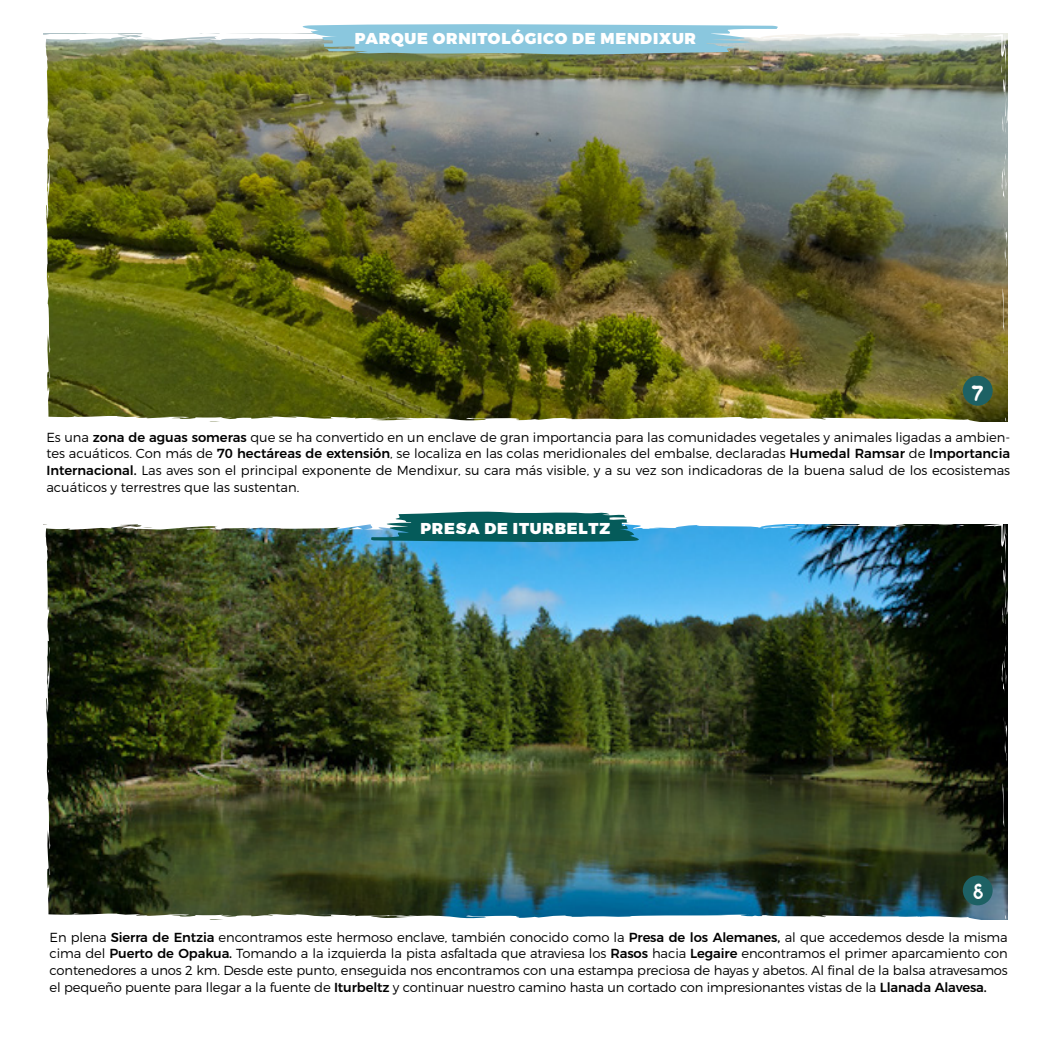
<style>
.page{position:relative;width:1042px;height:1042px;background:#fff}
.page>*{position:absolute;margin:0;border:0;box-sizing:border-box;transform-origin:0 0}
.t1{font:22.4px "Waterlily";color:#fff}
.t2{font:22.22px "Waterlily";color:#fff}
.t3{font:900 15.75px "Montserrat";letter-spacing:.05em;color:#fff}
.t4{font:300 13.12px/16.6px "Montserrat";letter-spacing:-.01em;color:#000;text-align:justify}
.s1{font-weight:500}
</style>
<div class="page">
<svg style="left:1002px;top:783px;width:2px;height:44px"></svg>
<svg style="left:1004px;top:716px;width:3px;height:50px"></svg>
<svg style="left:1001px;top:634px;width:6px;height:60px"></svg>
<img style="left:43px;top:524px;width:949px;height:396px">
<svg style="left:114px;top:525px;width:21px;height:4px"></svg>
<svg style="left:71px;top:913px;width:8px;height:2px"></svg>
<svg style="left:958px;top:524px;width:50px;height:102px;background:#090e08"></svg>
<svg style="left:873px;top:524px;width:77px;height:3px"></svg>
<svg style="left:781px;top:525px;width:28px;height:4px"></svg>
<svg style="left:993px;top:912px;width:13px;height:8px"></svg>
<svg style="left:48px;top:760px;width:1px;height:13px"></svg>
<svg style="left:49px;top:861px;width:1px;height:15px"></svg>
<svg style="left:347px;top:511px;width:297px;height:32px;background:#388087"></svg>
<svg style="left:1002px;top:288px;width:2px;height:43px"></svg>
<svg style="left:1004px;top:222px;width:3px;height:49px"></svg>
<svg style="left:1001px;top:142px;width:6px;height:59px"></svg>
<img style="left:43px;top:33px;width:949px;height:389px">
<svg style="left:114px;top:36px;width:21px;height:4px"></svg>
<svg style="left:71px;top:416px;width:8px;height:2px"></svg>
<svg style="left:958px;top:33px;width:50px;height:101px;background:#899383"></svg>
<svg style="left:873px;top:33px;width:77px;height:4px"></svg>
<svg style="left:993px;top:415px;width:13px;height:7px"></svg>
<svg style="left:48px;top:265px;width:1px;height:13px"></svg>
<svg style="left:49px;top:365px;width:1px;height:14px"></svg>
<svg style="left:294px;top:24px;width:515px;height:32px;background:#97c4cf"></svg>
<div style="left:963px;top:875px;width:29px;height:30px;background:#1d6164;border-radius:50%"></div>
<p class="t3" style="left:355px;top:28px;width:343px">PARQUE ORNITOLÓGICO DE MENDIXUR</p>
<h1 class="t1" style="left:971px;top:375px;width:15px">7</h1>
<p class="t4" style="left:46px;top:429px;width:965px">Es una <span class="s1">zona de aguas someras</span> que se ha convertido en un enclave de gran importancia para las comunidades vegetales y animales ligadas a ambien&shy;tes acuáticos. Con más de <span class="s1">70 hectáreas de extensión</span>, se localiza en las colas meridionales del embalse, declaradas <span class="s1">Humedal Ramsar</span> de <span class="s1">Importancia Internacional.</span> Las aves son el principal exponente de Mendixur, su cara más visible, y a su vez son indicadoras de la buena salud de los ecosistemas acuáticos y terrestres que las sustentan.</p>
<p class="t3" style="left:420px;top:519px;width:191px">PRESA DE ITURBELTZ</p>
<h2 class="t2" style="left:973px;top:873px;width:13px">8</h2>
<p class="t4" style="left:50px;top:928px;width:959px">En plena <span class="s1">Sierra de Entzia</span> encontramos este hermoso enclave, también conocido como la <span class="s1">Presa de los Alemanes,</span> al que accedemos desde la misma cima del <span class="s1">Puerto de Opakua.</span> Tomando a la izquierda la pista asfaltada que atraviesa los <span class="s1">Rasos</span> hacia <span class="s1">Legaire</span> encontramos el primer aparcamiento con contenedores a unos 2 km. Desde este punto, enseguida nos encontramos con una estampa preciosa de hayas y abetos. Al final de la balsa atravesamos el pequeño puente para llegar a la fuente de <span class="s1">Iturbeltz</span> y continuar nuestro camino hasta un cortado con impresionantes vistas de la <span class="s1">Llanada Alavesa.</span></p>
</div>
